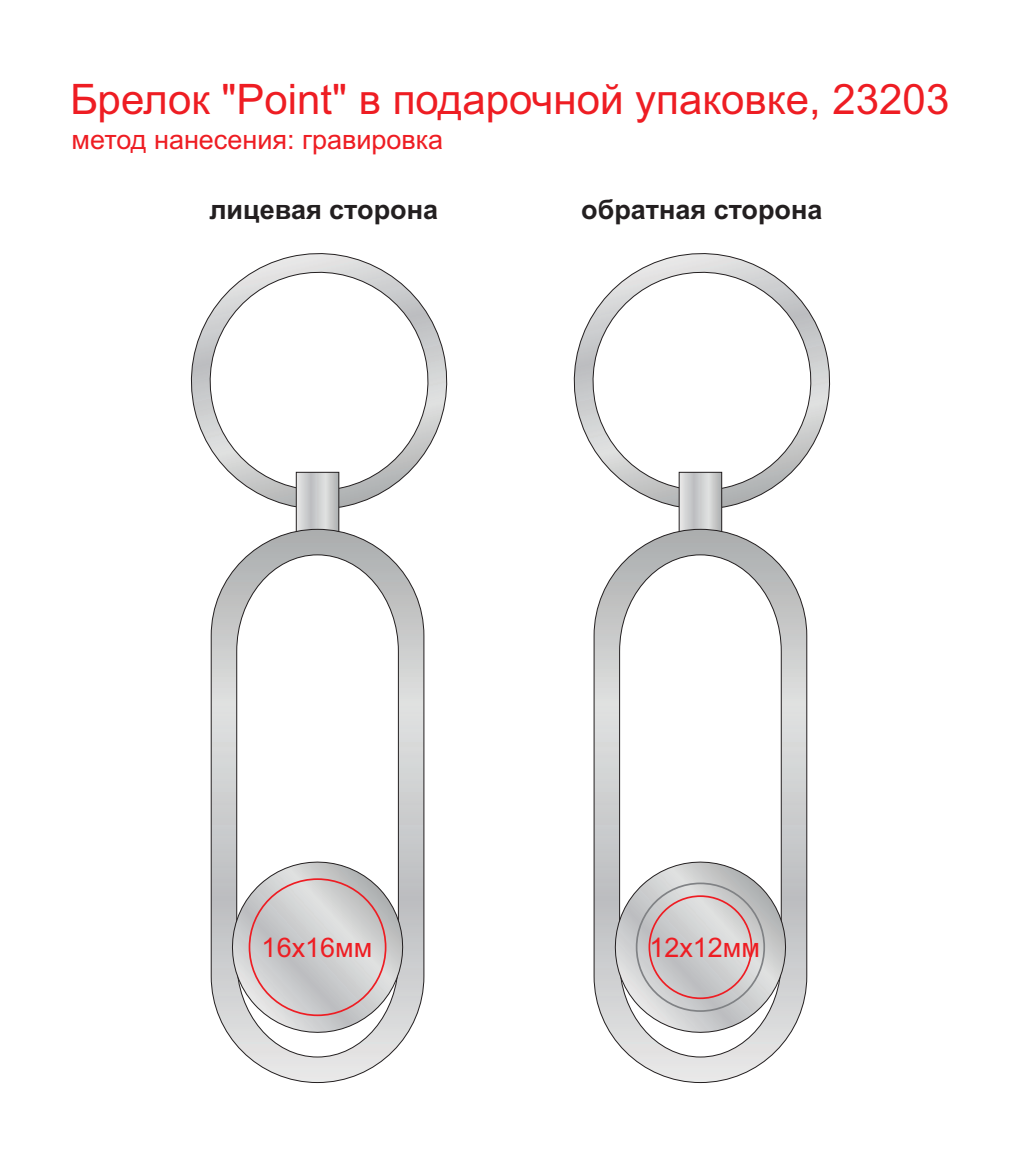
<style>
.page{position:relative;width:1021px;height:1166px;background:#fff}
.page>*{position:absolute;margin:0;border:0;box-sizing:border-box;transform-origin:0 0}
.t1{font:42px "Arial";color:#ee1d23}
.t2{font:27px "Arial";color:#ee1d23}
.t3{font:700 27px "Arial";color:#231f20}
</style>
<div class="page">
<svg style="left:190px;top:253px;width:258px;height:269px"></svg>
<svg style="left:298px;top:474px;width:39px;height:54px;background:#cdcecf"></svg>
<div style="left:296px;top:472px;width:43px;height:60px;border:1px solid #231f20"></div>
<svg style="left:210px;top:528px;width:214px;height:554px"></svg>
<svg style="left:222px;top:852px;width:191px;height:190px"></svg>
<svg style="left:573px;top:253px;width:258px;height:269px"></svg>
<svg style="left:680px;top:474px;width:40px;height:54px;background:#cecfcf"></svg>
<div style="left:678px;top:472px;width:44px;height:60px;border:1px solid #231f20"></div>
<svg style="left:593px;top:528px;width:214px;height:554px"></svg>
<svg style="left:605px;top:852px;width:190px;height:190px"></svg>
<div style="left:648px;top:895px;width:104px;height:103px;border:2px solid #ee1d23;border-radius:50%"></div>
<h1 class="t1" style="left:70px;top:83px;width:880px">Брелок "Point" в подарочной упаковке, 23203</h1>
<p class="t2" style="left:72px;top:130px;width:373px">метод нанесения: гравировка</p>
<p class="t3" style="left:209px;top:199px;width:230px">лицевая сторона</p>
<p class="t3" style="left:581px;top:199px;width:243px">обратная сторона</p>
<p class="t2" style="left:262px;top:936px;width:112px">16х16мм</p>
<p class="t2" style="left:649px;top:936px;width:112px">12х12мм</p>
</div>
